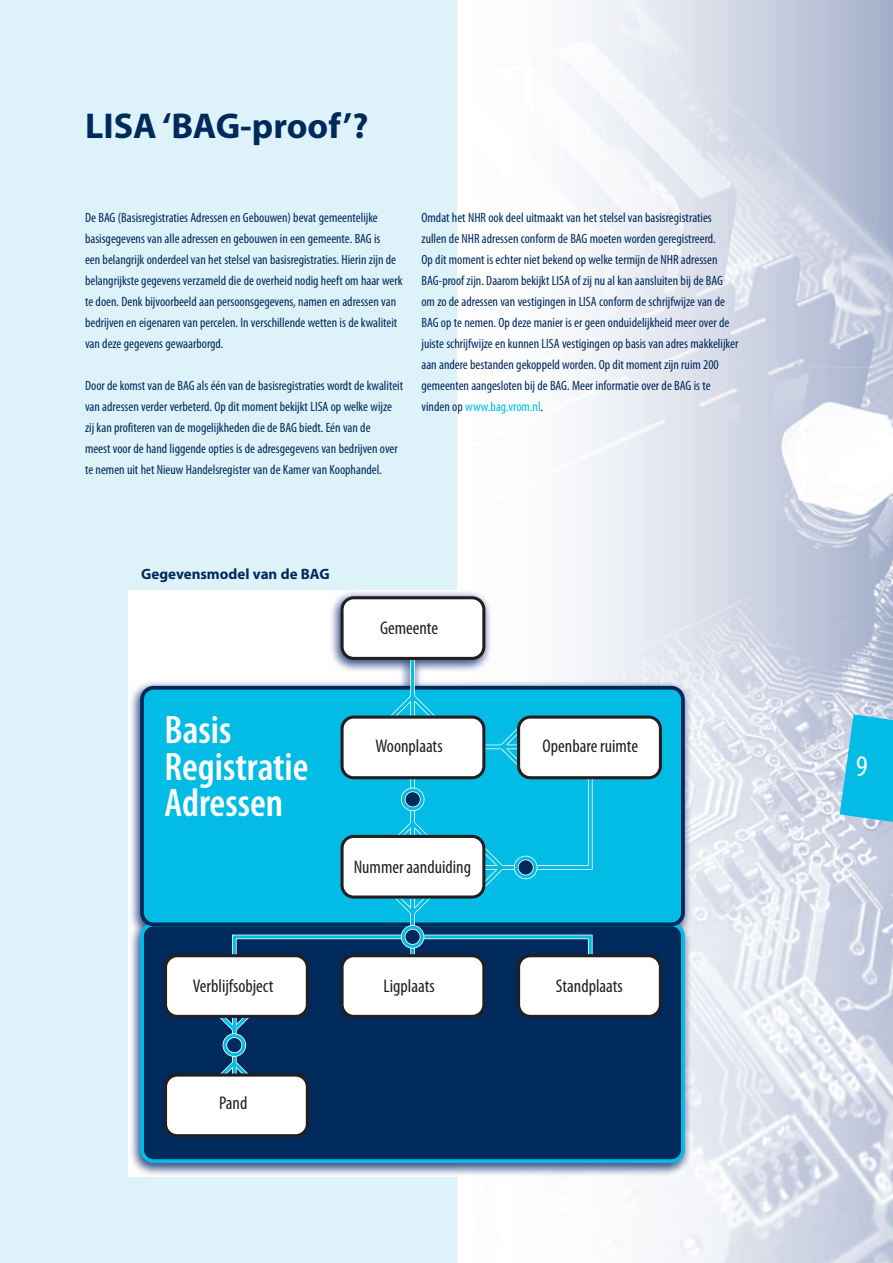
<style>
.page{position:relative;width:893px;height:1263px;background:#def2f9}
.page>*{position:absolute;margin:0;border:0;box-sizing:border-box;transform-origin:0 0}
.t1{font:600 condensed 39.9px/36.8px "Myriad Pro";color:#fff}
.t2{font:700 36px "Myriad Pro";color:#00295c}
.t3{font:condensed 30px "Myriad Pro";color:#fff}
.t4{font:condensed 18.45px "Myriad Pro";color:#231f20}
.t5{font:700 15px "Myriad Pro";color:#00295c}
.t6{font:condensed 13.5px/21px "Myriad Pro";color:#00295c}
.s1{color:#02bce5}
</style>
<div class="page">
<img style="left:554px;top:0;width:339px;height:368px">
<div style="left:457px;top:0;width:97px;height:591px;background:#fcfcfd"></div>
<img style="left:553px;top:368px;width:340px;height:263px">
<img style="left:692px;top:631px;width:201px;height:526px">
<img style="left:457px;top:1157px;width:436px;height:106px">
<svg style="left:840px;top:714px;width:53px;height:108px;background:#25c0e4"></svg>
<img style="left:129px;top:591px;width:563px;height:532px">
<img style="left:129px;top:963px;width:328px;height:213px">
<img style="left:457px;top:1123px;width:235px;height:53px">
<div style="left:142px;top:924px;width:541px;height:237px;background:#00295c;border-radius:12px"></div>
<div style="left:140px;top:922px;width:545px;height:241px;border:4px solid #02bce5;border-radius:12px"></div>
<div style="left:142px;top:688px;width:541px;height:236px;background:#02bce5;border-radius:12px"></div>
<div style="left:140px;top:686px;width:545px;height:240px;border:4px solid #00295c;border-radius:12px"></div>
<svg style="left:410px;top:660px;width:5px;height:265px"></svg>
<hr style="left:411px;top:652px;width:3px;height:311px;background:#02bce5">
<svg style="left:232px;top:934px;width:361px;height:145px"></svg>
<div style="left:225px;top:1036px;width:19px;height:18px;background:#00295c;border-radius:50%"></div>
<div style="left:223px;top:1033px;width:23px;height:24px;border:5px solid #fff;border-radius:50%"></div>
<div style="left:223px;top:1034px;width:22px;height:22px;border:3px solid #02bce5;border-radius:50%"></div>
<div style="left:166px;top:956px;width:141px;height:60px;background:#fff;border-radius:12px"></div>
<div style="left:164px;top:954px;width:145px;height:64px;border:3px solid #231f20;border-radius:12px"></div>
<div style="left:166px;top:1075px;width:141px;height:61px;background:#fff;border-radius:12px"></div>
<div style="left:164px;top:1073px;width:145px;height:64px;border:3px solid #231f20;border-radius:12px"></div>
<svg style="left:190px;top:1014px;width:89px;height:22px"></svg>
<svg style="left:189px;top:1056px;width:89px;height:21px"></svg>
<div style="left:403px;top:927px;width:19px;height:19px;background:#00295c;border-radius:50%"></div>
<div style="left:401px;top:925px;width:23px;height:23px;border:5px solid #fff;border-radius:50%"></div>
<div style="left:402px;top:926px;width:22px;height:22px;border:3px solid #02bce5;border-radius:50%"></div>
<svg style="left:366px;top:690px;width:229px;height:229px"></svg>
<div style="left:342px;top:598px;width:142px;height:60px;background:#fff;border-radius:12px"></div>
<div style="left:340px;top:596px;width:145px;height:64px;border:3px solid #231f20;border-radius:12px"></div>
<div style="left:342px;top:717px;width:142px;height:61px;background:#fff;border-radius:12px"></div>
<div style="left:340px;top:715px;width:145px;height:64px;border:3px solid #231f20;border-radius:12px"></div>
<div style="left:342px;top:836px;width:142px;height:61px;background:#fff;border-radius:12px"></div>
<div style="left:340px;top:835px;width:145px;height:63px;border:3px solid #231f20;border-radius:12px"></div>
<div style="left:519px;top:717px;width:141px;height:61px;background:#fff;border-radius:12px"></div>
<div style="left:517px;top:715px;width:145px;height:64px;border:3px solid #231f20;border-radius:12px"></div>
<div style="left:519px;top:956px;width:141px;height:60px;background:#fff;border-radius:12px"></div>
<div style="left:517px;top:954px;width:145px;height:64px;border:3px solid #231f20;border-radius:12px"></div>
<div style="left:342px;top:956px;width:142px;height:60px;background:#fff;border-radius:12px"></div>
<div style="left:340px;top:954px;width:145px;height:64px;border:3px solid #231f20;border-radius:12px"></div>
<h2 class="t2" style="left:85px;top:102px;width:285px">LISA ‘BAG-proof’?</h2>
<p class="t6" style="left:85px;top:207px;width:319px">De BAG (Basisregistraties Adressen en Gebouwen) bevat gemeentelijke basisgegevens van alle adressen en gebouwen in een gemeente. BAG is<br>een belangrijk onderdeel van het stelsel van basisregistraties. Hierin zijn de belangrijkste gegevens verzameld die de overheid nodig heeft om haar werk te doen. Denk bijvoorbeeld aan persoonsgegevens, namen en adressen van bedrijven en eigenaren van percelen. In verschillende wetten is de kwaliteit van deze gegevens gewaarborgd.</p>
<p class="t6" style="left:85px;top:375px;width:320px">Door de komst van de BAG als één van de basisregistraties wordt de kwaliteit van adressen verder verbeterd. Op dit moment bekijkt LISA op welke wijze zij kan profiteren van de mogelijkheden die de BAG biedt. Eén van de<br>meest voor de hand liggende opties is de adresgegevens van bedrijven over te nemen uit het Nieuw Handelsregister van de Kamer van Koophandel.</p>
<p class="t6" style="left:421px;top:207px;width:318px">Omdat het NHR ook deel uitmaakt van het stelsel van basisregistraties zullen de NHR adressen conform de BAG moeten worden geregistreerd.<br>Op dit moment is echter niet bekend op welke termijn de NHR adressen BAG-proof zijn. Daarom bekijkt LISA of zij nu al kan aansluiten bij de BAG om zo de adressen van vestigingen in LISA conform de schrijfwijze van de BAG op te nemen. Op deze manier is er geen onduidelijkheid meer over de juiste schrijfwijze en kunnen LISA vestigingen op basis van adres makkelijker aan andere bestanden gekoppeld worden. Op dit moment zijn ruim 200 gemeenten aangesloten bij de BAG. Meer informatie over de BAG is te vinden op <span class="s1">www.bag.vrom.nl</span>.</p>
<p class="t5" style="left:141px;top:564px;width:190px">Gegevensmodel van de BAG</p>
<h1 class="t1" style="left:165px;top:710px;width:145px">Basis<br>Registratie<br>Adressen</h1>
<h3 class="t4" style="left:193px;top:975px;width:82px">Verblijfsobject</h3>
<h3 class="t4" style="left:219px;top:1092px;width:30px">Pand</h3>
<h3 class="t4" style="left:380px;top:617px;width:60px">Gemeente</h3>
<h3 class="t4" style="left:376px;top:735px;width:69px">Woonplaats</h3>
<h3 class="t4" style="left:354px;top:855px;width:119px">Nummer aanduiding</h3>
<h3 class="t4" style="left:542px;top:735px;width:97px">Openbare ruimte</h3>
<h3 class="t4" style="left:384px;top:975px;width:53px">Ligplaats</h3>
<h3 class="t4" style="left:556px;top:975px;width:68px">Standplaats</h3>
<h3 class="t3" style="left:856px;top:748px;width:13px">9</h3>
</div>
